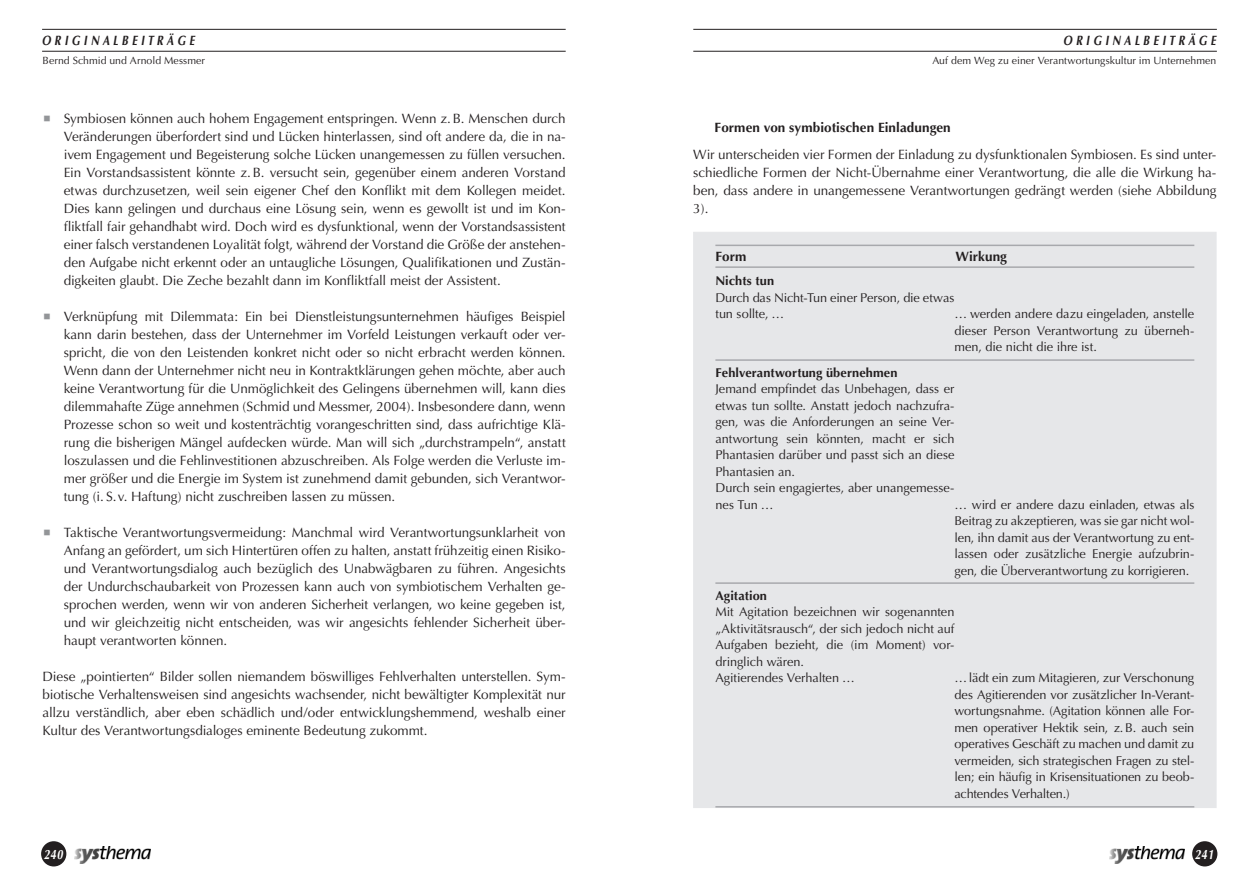
<style>
.page{position:relative;width:1259px;height:893px;background:#fff}
.page>*{position:absolute;margin:0;border:0;box-sizing:border-box;transform-origin:0 0}
.t1{font:13.5px/18px "Optima";letter-spacing:-.005em;color:#231f20;text-align:justify}
.t2{font:700 13.5px "Optima";letter-spacing:.005em;color:#231f20}
.t3{font:italic 700 13.5px "Optima";letter-spacing:.325em;color:#231f20;scale:.8 1}
.t4{font:italic 700 13.5px "Optima";letter-spacing:.05em;color:#fff;scale:.8 1}
.t5{font:12.75px/16.5px "Optima";letter-spacing:-.005em;color:#231f20}
.t6{font:700 12.75px "Optima";letter-spacing:.01em;color:#231f20}
.t7{font:10.5px "Optima";letter-spacing:.005em;color:#231f20}
</style>
<div class="page">
<hr style="left:42px;top:29px;width:524px;height:1px;background:#231f20">
<hr style="left:42px;top:51px;width:524px;height:1px;background:#231f20">
<hr style="left:693px;top:29px;width:523px;height:1px;background:#231f20">
<hr style="left:693px;top:51px;width:523px;height:1px;background:#231f20">
<img style="left:74px;top:846px;width:76px;height:18px">
<div style="left:41px;top:841px;width:25px;height:25px;background:#231f20;border-radius:50%"></div>
<img style="left:1109px;top:846px;width:76px;height:18px">
<div style="left:1192px;top:841px;width:25px;height:25px;background:#231f20;border-radius:50%"></div>
<div style="left:693px;top:232px;width:523px;height:576px;background:#e6e7e9"></div>
<hr style="left:715px;top:359px;width:479px;height:2px;background:#a8a9ad">
<hr style="left:715px;top:582px;width:479px;height:2px;background:#a8a9ad">
<hr style="left:715px;top:806px;width:479px;height:2px;background:#a8a9ad">
<hr style="left:715px;top:245px;width:479px;height:1px;background:#a8a9ad">
<hr style="left:715px;top:266px;width:479px;height:2px;background:#a8a9ad">
<p class="t3" style="left:1063px;top:32px;width:192px">ORIGINALBEITRÄGE</p>
<p class="t3" style="left:42px;top:33px;width:192px">ORIGINALBEITRÄGE</p>
<p class="t7" style="left:43px;top:55px;width:164px">Bernd Schmid und Arnold Messmer</p>
<p class="t7" style="left:932px;top:55px;width:286px">Auf dem Weg zu einer Verantwortungskultur im Unternehmen</p>
<p class="t1" style="left:64px;top:110px;width:503px">Symbiosen können auch hohem Engagement entspringen. Wenn z.B. Menschen durch Veränderungen überfordert sind und Lücken hinterlassen, sind oft andere da, die in na&shy;ivem Engagement und Begeisterung solche Lücken unangemessen zu füllen versuchen.<br>Ein Vorstandsassistent könnte z. B. versucht sein, gegenüber einem anderen Vorstand etwas durchzusetzen, weil sein eigener Chef den Konflikt mit dem Kollegen meidet.<br>Dies kann gelingen und durchaus eine Lösung sein, wenn es gewollt ist und im Kon&shy;fliktfall fair gehandhabt wird. Doch wird es dysfunktional, wenn der Vorstandsassistent einer falsch verstandenen Loyalität folgt, während der Vorstand die Größe der anstehen&shy;den Aufgabe nicht erkennt oder an untaugliche Lösungen, Qualifikationen und Zustän&shy;digkeiten glaubt. Die Zeche bezahlt dann im Konfliktfall meist der Assistent.</p>
<p class="t1" style="left:64px;top:308px;width:503px">Verknüpfung mit Dilemmata: Ein bei Dienstleistungsunternehmen häufiges Beispiel kann darin bestehen, dass der Unternehmer im Vorfeld Leistungen verkauft oder ver&shy;spricht, die von den Leistenden konkret nicht oder so nicht erbracht werden können.<br>Wenn dann der Unternehmer nicht neu in Kontraktklärungen gehen möchte, aber auch keine Verantwortung für die Unmöglichkeit des Gelingens übernehmen will, kann dies dilemmahafte Züge annehmen (Schmid und Messmer, 2004). Insbesondere dann, wenn Prozesse schon so weit und kostenträchtig vorangeschritten sind, dass aufrichtige Klä&shy;rung die bisherigen Mängel aufdecken würde. Man will sich „durchstrampeln“, anstatt loszulassen und die Fehlinvestitionen abzuschreiben. Als Folge werden die Verluste im&shy;mer größer und die Energie im System ist zunehmend damit gebunden, sich Verantwor&shy;tung (i. S.v. Haftung) nicht zuschreiben lassen zu müssen.</p>
<p class="t1" style="left:64px;top:524px;width:503px">Taktische Verantwortungsvermeidung: Manchmal wird Verantwortungsunklarheit von Anfang an gefördert, um sich Hintertüren offen zu halten, anstatt frühzeitig einen Risiko&shy;und Verantwortungsdialog auch bezüglich des Unabwägbaren zu führen. Angesichts der Undurchschaubarkeit von Prozessen kann auch von symbiotischem Verhalten ge&shy;sprochen werden, wenn wir von anderen Sicherheit verlangen, wo keine gegeben ist, und wir gleichzeitig nicht entscheiden, was wir angesichts fehlender Sicherheit über&shy;haupt verantworten können.</p>
<p class="t1" style="left:43px;top:668px;width:525px">Diese „pointierten“ Bilder sollen niemandem böswilliges Fehlverhalten unterstellen. Sym&shy;biotische Verhaltensweisen sind angesichts wachsender, nicht bewältigter Komplexität nur allzu verständlich, aber eben schädlich und/oder entwicklungshemmend, weshalb einer Kultur des Verantwortungsdialoges eminente Bedeutung zukommt.</p>
<p class="t2" style="left:714px;top:120px;width:238px">Formen von symbiotischen Einladungen</p>
<p class="t1" style="left:693px;top:146px;width:525px">Wir unterscheiden vier Formen der Einladung zu dysfunktionalen Symbiosen. Es sind unter&shy;schiedliche Formen der Nicht-Übernahme einer Verantwortung, die alle die Wirkung ha&shy;ben, dass andere in unangemessene Verantwortungen gedrängt werden (siehe Abbildung 3).</p>
<p class="t2" style="left:715px;top:248px;width:32px">Form</p>
<p class="t2" style="left:955px;top:248px;width:53px">Wirkung</p>
<p class="t6" style="left:715px;top:274px;width:60px">Nichts tun</p>
<p class="t5" style="left:715px;top:289px;width:240px">Durch das Nicht-Tun einer Person, die etwas tun sollte, …</p>
<p class="t5" style="left:954px;top:306px;width:241px;text-align:justify">… werden andere dazu eingeladen, anstelle dieser Person Verantwortung zu überneh&shy;men, die nicht die ihre ist.</p>
<p class="t6" style="left:715px;top:365px;width:184px">Fehlverantwortung übernehmen</p>
<p class="t5" style="left:715px;top:381px;width:240px">Jemand empfindet das Unbehagen, dass er etwas tun sollte. Anstatt jedoch nachzufra&shy;gen, was die Anforderungen an seine Ver&shy;antwortung sein könnten, macht er sich Phantasien darüber und passt sich an diese Phantasien an.<br>Durch sein engagiertes, aber unangemesse&shy;nes Tun …</p>
<p class="t5" style="left:954px;top:496px;width:241px;text-align:justify">… wird er andere dazu einladen, etwas als Beitrag zu akzeptieren, was sie gar nicht wol&shy;len, ihn damit aus der Verantwortung zu ent&shy;lassen oder zusätzliche Energie aufzubrin&shy;gen, die Überverantwortung zu korrigieren.</p>
<p class="t6" style="left:715px;top:588px;width:53px">Agitation</p>
<p class="t5" style="left:715px;top:604px;width:240px">Mit Agitation bezeichnen wir sogenannten „Aktivitätsrausch“, der sich jedoch nicht auf Aufgaben bezieht, die (im Moment) vor&shy;dringlich wären.<br>Agitierendes Verhalten …</p>
<p class="t5" style="left:954px;top:670px;width:241px;text-align:justify">… lädt ein zum Mitagieren, zur Verschonung des Agitierenden vor zusätzlicher In-Verant&shy;wortungsnahme. (Agitation können alle For&shy;men operativer Hektik sein, z. B. auch sein operatives Geschäft zu machen und damit zu vermeiden, sich strategischen Fragen zu stel&shy;len; ein häufig in Krisensituationen zu beob&shy;achtendes Verhalten.)</p>
<p class="t4" style="left:44px;top:846px;width:25px">240</p>
<p class="t4" style="left:1194px;top:846px;width:25px">241</p>
</div>
